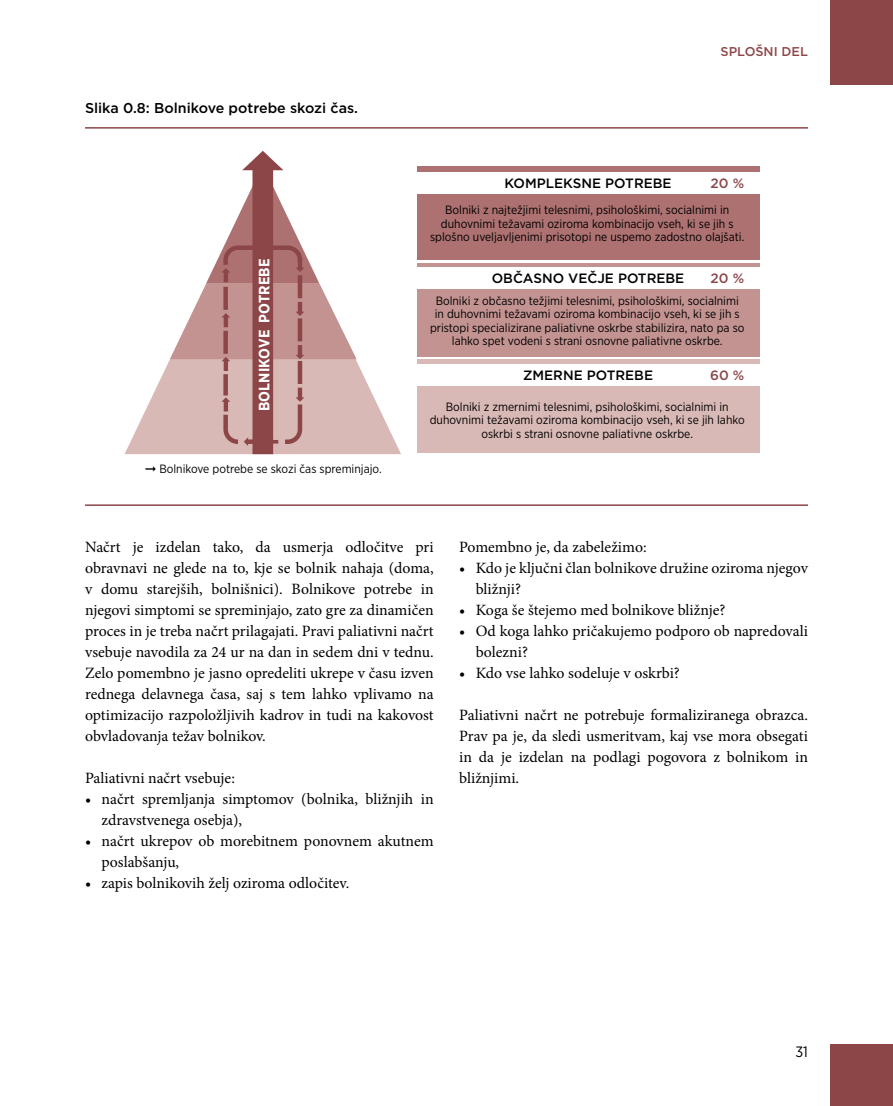
<style>
.page{position:relative;width:893px;height:1106px;background:#fff}
.page>*{position:absolute;margin:0;border:0;box-sizing:border-box;transform-origin:0 0}
.t1{font:15.75px/21px "Minion Pro";color:#000}
.t2{font:700 15px "Gotham Narrow";letter-spacing:.01em;color:#fff}
.t3{font:15px "Gotham Narrow";color:#000}
.t4{font:500 14.25px "Gotham";color:#000}
.t5{font:500 13.5px "Gotham";color:#000}
.t6{font:500 13.5px "Gotham";color:#8d4648}
.t7{font:500 12.75px "Gotham";color:#8d4648}
.t8{font:12px/13.5px "Gotham Narrow";color:#000;text-align:center}
</style>
<div class="page">
<div style="left:831px;top:1044px;width:62px;height:62px;background:#8d4648"></div>
<div style="left:831px;top:0;width:62px;height:85px;background:#8d4648"></div>
<div style="left:417px;top:359px;width:342px;height:94px;background:#d9b9b6"></div>
<div style="left:417px;top:263px;width:342px;height:93px;background:#c39391"></div>
<div style="left:417px;top:166px;width:342px;height:94px;background:#ac7170"></div>
<svg style="left:125px;top:359px;width:276px;height:95px"></svg>
<hr style="left:85px;top:127px;width:723px;height:2px;background:#8d4648">
<div style="left:417px;top:172px;width:342px;height:22px;background:#fff"></div>
<div style="left:417px;top:267px;width:342px;height:22px;background:#fff"></div>
<div style="left:417px;top:364px;width:342px;height:21px;background:#fff"></div>
<svg style="left:170px;top:151px;width:187px;height:303px"></svg>
<hr style="left:85px;top:504px;width:723px;height:2px;background:#8d4648">
<p class="t4" style="left:85px;top:99px;width:275px">Slika 0.8: Bolnikove potrebe skozi čas.</p>
<p class="t2" style="left:255px;top:411px;width:154px;rotate:-90deg">BOLNIKOVE POTREBE</p>
<p class="t8" style="left:159px;top:462px;width:224px">Bolnikove potrebe se skozi čas spreminjajo.</p>
<p class="t7" style="left:721px;top:44px;width:89px">SPLOŠNI DEL</p>
<p class="t5" style="left:504px;top:174px;width:169px">KOMPLEKSNE POTREBE</p>
<p class="t6" style="left:711px;top:174px;width:35px">20 %</p>
<p class="t8" style="left:430px;top:203px;width:316px">Bolniki z najtežjimi telesnimi, psihološkimi, socialnimi in duhovnimi težavami oziroma kombinacijo vseh, ki se jih s splošno uveljavljenimi prisotopi ne uspemo zadostno olajšati.</p>
<p class="t5" style="left:492px;top:269px;width:194px">OBČASNO VEČJE POTREBE</p>
<p class="t6" style="left:711px;top:269px;width:35px">20 %</p>
<p class="t8" style="left:430px;top:293px;width:316px">Bolniki z občasno težjimi telesnimi, psihološkimi, socialnimi in duhovnimi težavami oziroma kombinacijo vseh, ki se jih s pristopi specializirane paliativne oskrbe stabilizira, nato pa so lahko spet vodeni s strani osnovne paliativne oskrbe.</p>
<p class="t5" style="left:523px;top:366px;width:132px">ZMERNE POTREBE</p>
<p class="t6" style="left:710px;top:366px;width:36px">60 %</p>
<p class="t8" style="left:430px;top:399px;width:317px">Bolniki z zmernimi telesnimi, psihološkimi, socialnimi in duhovnimi težavami oziroma kombinacijo vseh, ki se jih lahko oskrbi s strani osnovne paliativne oskrbe.</p>
<p class="t1" style="left:85px;top:536px;width:350px;text-align:justify">Načrt je izdelan tako, da usmerja odločitve pri obravnavi ne glede na to, kje se bolnik nahaja (doma, v domu starejših, bolnišnici). Bolnikove potrebe in njegovi simptomi se spreminjajo, zato gre za dinamičen proces in je treba načrt prilagajati. Pravi paliativni načrt vsebuje navodila za 24 ur na dan in sedem dni v tednu.<br>Zelo pomembno je jasno opredeliti ukrepe v času izven rednega delavnega časa, saj s tem lahko vplivamo na optimizacijo razpoložljivih kadrov in tudi na kakovost obvladovanja težav bolnikov.</p>
<p class="t1" style="left:85px;top:767px;width:151px">Paliativni načrt vsebuje:</p>
<p class="t1" style="left:102px;top:788px;width:334px;text-indent:-17px">• načrt spremljanja simptomov (bolnika, bližnjih in zdravstvenega osebja),</p>
<p class="t1" style="left:102px;top:830px;width:334px;text-indent:-17px">• načrt ukrepov ob morebitnem ponovnem akutnem poslabšanju,</p>
<p class="t1" style="left:85px;top:872px;width:266px">• zapis bolnikovih želj oziroma odločitev.</p>
<p class="t1" style="left:459px;top:536px;width:189px">Pomembno je, da zabeležimo:</p>
<p class="t1" style="left:476px;top:557px;width:334px;text-indent:-17px">• Kdo je ključni član bolnikove družine oziroma njegov bližnji?</p>
<p class="t1" style="left:459px;top:599px;width:268px">• Koga še štejemo med bolnikove bližnje?</p>
<p class="t1" style="left:476px;top:620px;width:334px;text-indent:-17px">• Od koga lahko pričakujemo podporo ob napredovali bolezni?</p>
<p class="t1" style="left:459px;top:662px;width:222px">• Kdo vse lahko sodeluje v oskrbi?</p>
<p class="t1" style="left:459px;top:704px;width:350px;text-align:justify">Paliativni načrt ne potrebuje formaliziranega obrazca.<br>Prav pa je, da sledi usmeritvam, kaj vse mora obsegati in da je izdelan na podlagi pogovora z bolnikom in bližnjimi.</p>
<p class="t3" style="left:795px;top:1042px;width:14px">31</p>
</div>
